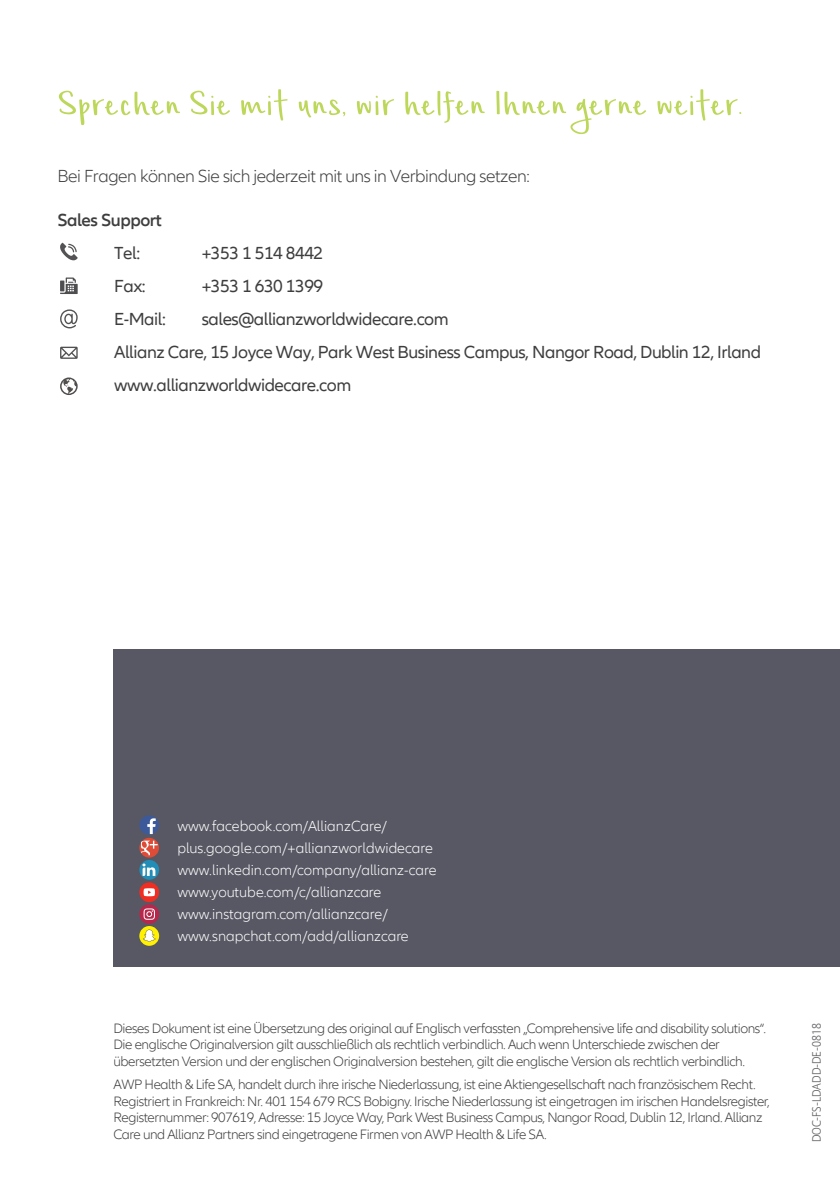
<style>
.page{position:relative;width:840px;height:1191px;background:#fff}
.page>*{position:absolute;margin:0;border:0;box-sizing:border-box;transform-origin:0 0}
.t1{font:50px "Simple Joys";color:#bcd75a}
.t2{font:18px/33px "Allianz Neo";letter-spacing:-.025em;color:#3e3e3f}
.t3{font:300 18px "Allianz Neo";letter-spacing:-.025em;color:#3e3e3f}
.t4{font:600 18px "Allianz Neo";letter-spacing:-.025em;color:#3e3e3f}
.t5{font:300 15px/22px "Allianz Neo";color:#fff}
.t6{font:300 14px/16.8px "Allianz Neo";letter-spacing:-.03em;color:#3e3e3f}
.t7{font:300 12px "Allianz Sans";color:#636366}
</style>
<div class="page">
<svg style="left:60px;top:243px;width:18px;height:17px"></svg>
<svg style="left:60px;top:309px;width:18px;height:19px"></svg>
<svg style="left:60px;top:277px;width:18px;height:17px"></svg>
<svg style="left:60px;top:347px;width:18px;height:12px"></svg>
<svg style="left:60px;top:377px;width:18px;height:18px"></svg>
<div style="left:113px;top:649px;width:726px;height:318px;background:#575863"></div>
<div style="left:139px;top:815px;width:20px;height:19px;background:#3c5a9a;border-radius:50%"></div>
<svg style="left:147px;top:818px;width:9px;height:16px"></svg>
<svg style="left:139px;top:838px;width:20px;height:19px"></svg>
<svg style="left:141px;top:840px;width:16px;height:15px"></svg>
<svg style="left:139px;top:860px;width:20px;height:19px"></svg>
<svg style="left:142px;top:863px;width:13px;height:13px"></svg>
<div style="left:139px;top:904px;width:20px;height:20px;background:#b6274b;border-radius:50%"></div>
<div style="left:139px;top:882px;width:20px;height:20px;background:#ee2e22;border-radius:50%"></div>
<div style="left:139px;top:926px;width:20px;height:19px;background:#fff101;border-radius:50%"></div>
<svg style="left:143px;top:908px;width:12px;height:11px"></svg>
<svg style="left:143px;top:929px;width:12px;height:12px"></svg>
<svg style="left:143px;top:888px;width:12px;height:8px"></svg>
<h1 class="t1" style="left:57px;top:82px;width:686px">Sprechen Sie mit uns, wir helfen Ihnen gerne weiter.</h1>
<p class="t3" style="left:57px;top:166px;width:473px">Bei Fragen können Sie sich jederzeit mit uns in Verbindung setzen:</p>
<p class="t4" style="left:57px;top:210px;width:106px">Sales Support</p>
<p class="t2" style="left:114px;top:237px;width:27px">Tel:</p>
<p class="t2" style="left:201px;top:237px;width:123px">+353 1 514 8442</p>
<p class="t2" style="left:114px;top:270px;width:33px">Fax:</p>
<p class="t2" style="left:201px;top:270px;width:123px">+353 1 630 1399</p>
<p class="t2" style="left:114px;top:303px;width:53px">E-Mail:</p>
<p class="t2" style="left:114px;top:303px;width:648px;text-indent:87px">sales@allianzworldwidecare.com<br>Allianz Care, 15 Joyce Way, Park West Business Campus, Nangor Road, Dublin 12, Irland www.allianzworldwidecare.com</p>
<p class="t5" style="left:177px;top:815px;width:261px">www.facebook.com/AllianzCare/ plus.google.com/+allianzworldwidecare www.linkedin.com/company/allianz-care www.youtube.com/c/allianzcare www.instagram.com/allianzcare/ www.snapchat.com/add/allianzcare</p>
<p class="t6" style="left:113px;top:1020px;width:653px">Dieses Dokument ist eine Übersetzung des original auf Englisch verfassten „Comprehensive life and disability solutions“.<br>Die englische Originalversion gilt ausschließlich als rechtlich verbindlich. Auch wenn Unterschiede zwischen der übersetzten Version und der englischen Originalversion bestehen, gilt die englische Version als rechtlich verbindlich.</p>
<p class="t6" style="left:113px;top:1076px;width:657px">AWP Health &amp; Life SA, handelt durch ihre irische Niederlassung, ist eine Aktiengesellschaft nach französischem Recht.<br>Registriert in Frankreich: Nr. 401 154 679 RCS Bobigny. Irische Niederlassung ist eingetragen im irischen Handelsregister, Registernummer: 907619, Adresse: 15 Joyce Way, Park West Business Campus, Nangor Road, Dublin 12, Irland. Allianz Care und Allianz Partners sind eingetragene Firmen von AWP Health &amp; Life SA.</p>
<p class="t7" style="left:808px;top:1142px;width:120px;rotate:-90deg">DOC-FS-LDADD-DE-0818</p>
</div>
